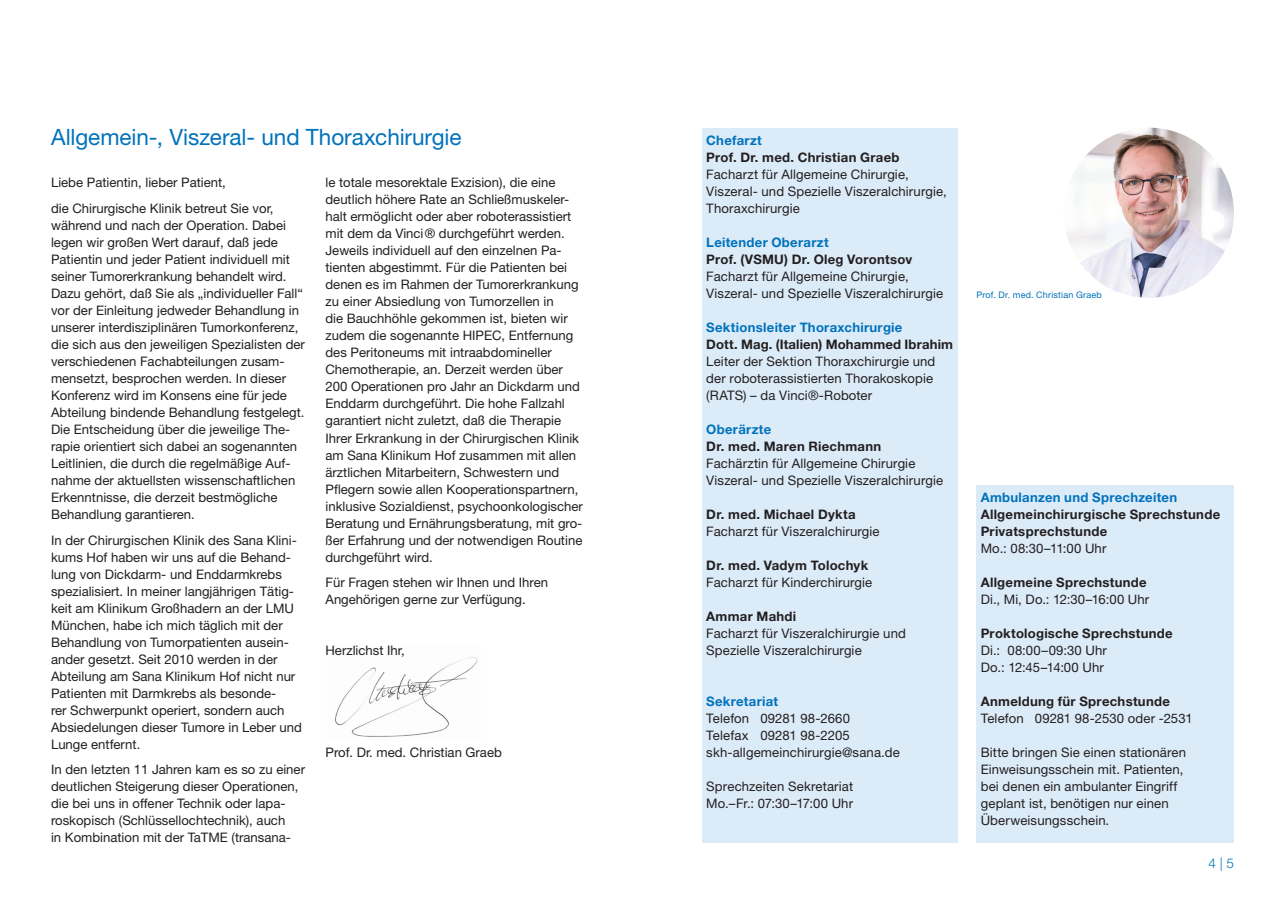
<style>
.page{position:relative;width:1285px;height:919px;background:#fff}
.page>*{position:absolute;margin:0;border:0;box-sizing:border-box;transform-origin:0 0}
.t1{font:22.5px "Helvetica Neue LT Pro";letter-spacing:-.005em;color:#0072bc}
.t2{font:300 13.5px "Helvetica Neue LT Pro";color:#0072bc}
.t3{font:13.2px/17px "Helvetica Neue LT Pro";color:#231f20}
.t4{font:700 13.2px/17px "Helvetica Neue LT Pro";letter-spacing:.02em;color:#231f20}
.t5{font:700 13.2px "Helvetica Neue LT Pro";letter-spacing:.02em;color:#0072bc}
.t6{font:9px "Helvetica Neue LT Pro";letter-spacing:.02em;color:#0072bc}
</style>
<div class="page">
<img style="left:335px;top:657px;width:143px;height:80px">
<img style="left:1063px;top:128px;width:170px;height:170px;border-radius:85px">
<div style="left:702px;top:128px;width:255px;height:714px;background:#dcebf8"></div>
<div style="left:976px;top:485px;width:257px;height:357px;background:#dcebf8"></div>
<h1 class="t1" style="left:51px;top:123px;width:412px">Allgemein-, Viszeral- und Thoraxchirurgie</h1>
<p class="t3" style="left:325px;top:174px;width:259px">le totale mesorektale Exzision), die eine deutlich höhere Rate an Schließmuskeler&shy;halt ermöglicht oder aber roboterassistiert mit dem da Vinci® durchgeführt werden.<br>Jeweils individuell auf den einzelnen Pa&shy;tienten abgestimmt. Für die Patienten bei denen es im Rahmen der Tumorerkrankung zu einer Absiedlung von Tumorzellen in<br>die Bauchhöhle gekommen ist, bieten wir zudem die sogenannte HIPEC, Entfernung des Peritoneums mit intraabdomineller Chemotherapie, an. Derzeit werden über 200 Operationen pro Jahr an Dickdarm und Enddarm durchgeführt. Die hohe Fallzahl garantiert nicht zuletzt, daß die Therapie Ihrer Erkrankung in der Chirurgischen Klinik am Sana Klinikum Hof zusammen mit allen ärztlichen Mitarbeitern, Schwestern und Pflegern sowie allen Kooperationspartnern, inklusive Sozialdienst, psychoonkologischer Beratung und Ernährungsberatung, mit gro&shy;ßer Erfahrung und der notwendigen Routine durchgeführt wird.</p>
<p class="t3" style="left:325px;top:573px;width:224px">Für Fragen stehen wir Ihnen und Ihren<br>Angehörigen gerne zur Verfügung.</p>
<p class="t3" style="left:325px;top:641px;width:81px">Herzlichst Ihr,</p>
<p class="t3" style="left:51px;top:169px;width:224px;line-height:25.5px">Liebe Patientin, lieber Patient,<br>die Chirurgische Klinik betreut Sie vor,</p>
<p class="t3" style="left:51px;top:216px;width:255px">während und nach der Operation. Dabei legen wir großen Wert darauf, daß jede Patientin und jeder Patient individuell mit seiner Tumorerkrankung behandelt wird.<br>Dazu gehört, daß Sie als „individueller Fall“ vor der Einleitung jedweder Behandlung in unserer interdisziplinären Tumorkonferenz, die sich aus den jeweiligen Spezialisten der verschiedenen Fachabteilungen zusam&shy;mensetzt, besprochen werden. In dieser Konferenz wird im Konsens eine für jede Abteilung bindende Behandlung festgelegt.<br>Die Entscheidung über die jeweilige The&shy;rapie orientiert sich dabei an sogenannten Leitlinien, die durch die regelmäßige Auf&shy;nahme der aktuellsten wissenschaftlichen Erkenntnisse, die derzeit bestmögliche Behandlung garantieren.</p>
<p class="t3" style="left:51px;top:531px;width:252px">In der Chirurgischen Klinik des Sana Klini&shy;kums Hof haben wir uns auf die Behand&shy;lung von Dickdarm- und Enddarmkrebs spezialisiert. In meiner langjährigen Tätig&shy;keit am Klinikum Großhadern an der LMU München, habe ich mich täglich mit der Behandlung von Tumorpatienten ausein&shy;ander gesetzt. Seit 2010 werden in der Abteilung am Sana Klinikum Hof nicht nur Patienten mit Darmkrebs als besonde-<br>rer Schwerpunkt operiert, sondern auch Absiedelungen dieser Tumore in Leber und Lunge entfernt.</p>
<p class="t3" style="left:51px;top:760px;width:255px">In den letzten 11 Jahren kam es so zu einer deutlichen Steigerung dieser Operationen, die bei uns in offener Technik oder lapa&shy;roskopisch (Schlüssellochtechnik), auch<br>in Kombination mit der TaTME (transana-</p>
<p class="t3" style="left:325px;top:743px;width:178px">Prof. Dr. med. Christian Graeb</p>
<p class="t5" style="left:706px;top:132px;width:57px">Chefarzt</p>
<p class="t4" style="left:706px;top:148px;width:195px">Prof. Dr. med. Christian Graeb</p>
<p class="t3" style="left:706px;top:165px;width:242px">Facharzt für Allgemeine Chirurgie,<br>Viszeral- und Spezielle Viszeralchirurgie,<br>Thoraxchirurgie</p>
<p class="t5" style="left:706px;top:234px;width:124px">Leitender Oberarzt</p>
<p class="t4" style="left:706px;top:250px;width:207px">Prof. (VSMU) Dr. Oleg Vorontsov</p>
<p class="t3" style="left:706px;top:267px;width:238px">Facharzt für Allgemeine Chirurgie,<br>Viszeral- und Spezielle Viszeralchirurgie</p>
<p class="t5" style="left:706px;top:319px;width:198px">Sektionsleiter Thoraxchirurgie</p>
<p class="t4" style="left:706px;top:335px;width:248px">Dott. Mag. (Italien) Mohammed Ibrahim</p>
<p class="t3" style="left:706px;top:352px;width:230px">Leiter der Sektion Thoraxchirurgie und der roboterassistierten Thorakoskopie (RATS) – da Vinci®-Roboter</p>
<p class="t5" style="left:706px;top:421px;width:66px">Oberärzte</p>
<p class="t4" style="left:706px;top:437px;width:176px">Dr. med. Maren Riechmann</p>
<p class="t3" style="left:706px;top:454px;width:238px">Fachärztin für Allgemeine Chirurgie<br>Viszeral- und Spezielle Viszeralchirurgie</p>
<p class="t4" style="left:706px;top:505px;width:151px">Dr. med. Michael Dykta</p>
<p class="t3" style="left:706px;top:522px;width:175px">Facharzt für Viszeralchirurgie</p>
<p class="t4" style="left:706px;top:556px;width:163px">Dr. med. Vadym Tolochyk</p>
<p class="t3" style="left:706px;top:573px;width:167px">Facharzt für Kinderchirurgie</p>
<p class="t4" style="left:706px;top:607px;width:91px">Ammar Mahdi</p>
<p class="t3" style="left:706px;top:624px;width:201px">Facharzt für Viszeralchirurgie und<br>Spezielle Viszeralchirurgie</p>
<p class="t5" style="left:706px;top:693px;width:73px">Sekretariat</p>
<p class="t3" style="left:706px;top:709px;width:195px">Telefon 09281 98-2660<br>Telefax 09281 98-2205 skh-allgemeinchirurgie@sana.de</p>
<p class="t3" style="left:706px;top:777px;width:148px">Sprechzeiten Sekretariat<br>Mo.–Fr.: 07:30–17:00 Uhr</p>
<p class="t6" style="left:976px;top:289px;width:127px">Prof. Dr. med. Christian Graeb</p>
<p class="t5" style="left:980px;top:489px;width:198px">Ambulanzen und Sprechzeiten</p>
<p class="t4" style="left:980px;top:505px;width:241px">Allgemeinchirurgische Sprechstunde<br>Privatsprechstunde</p>
<p class="t3" style="left:980px;top:539px;width:127px">Mo.: 08:30–11:00 Uhr</p>
<p class="t4" style="left:980px;top:573px;width:167px">Allgemeine Sprechstunde</p>
<p class="t3" style="left:980px;top:590px;width:170px">Di., Mi, Do.: 12:30–16:00 Uhr</p>
<p class="t4" style="left:980px;top:624px;width:193px">Proktologische Sprechstunde</p>
<p class="t3" style="left:980px;top:641px;width:128px">Di.: 08:00–09:30 Uhr<br>Do.: 12:45–14:00 Uhr</p>
<p class="t4" style="left:980px;top:692px;width:191px">Anmeldung für Sprechstunde</p>
<p class="t3" style="left:980px;top:709px;width:213px">Telefon 09281 98-2530 oder -2531</p>
<p class="t3" style="left:980px;top:743px;width:207px">Bitte bringen Sie einen stationären<br>Einweisungsschein mit. Patienten, bei denen ein ambulanter Eingriff geplant ist, benötigen nur einen<br>Überweisungsschein.</p>
<p class="t2" style="left:1208px;top:854px;width:27px">4 | 5</p>
</div>
